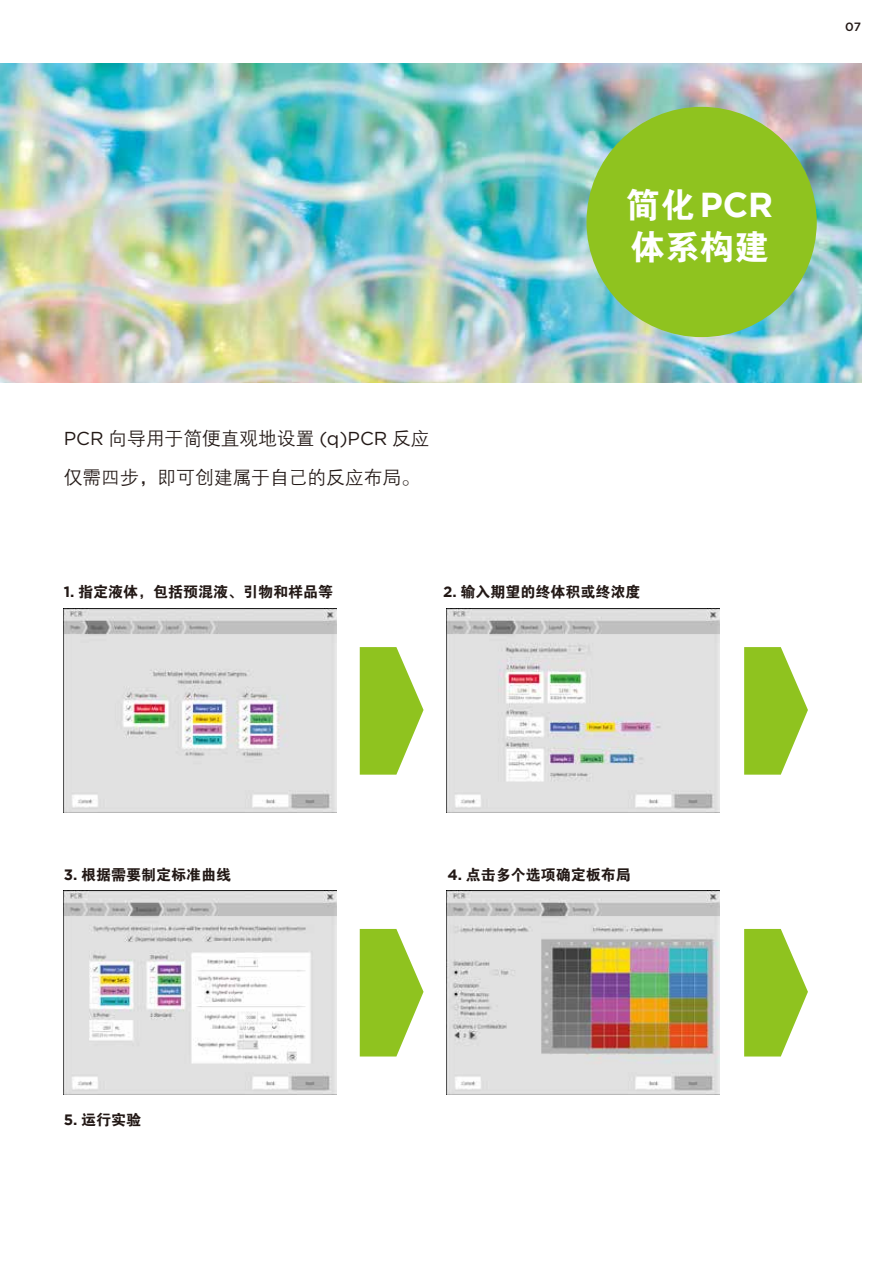
<style>
.page{position:relative;width:893px;height:1263px;background:#fff}
.page>*{position:absolute;margin:0;border:0;box-sizing:border-box;transform-origin:0 0}
.t1{font:700 34.5px "Gotham";color:#fff}
.t2{font:34.5px "FZDHTJW GB1 0";color:#fff}
.t3{font:18.75px/38.5px "FZZDXJW GB1 0";color:#221815}
.t4{font:15px "FZDHTJW GB1 0";color:#221815}
.t5{font:500 12px "Gotham";color:#221815}
.s1{font-family:"FZDHTJW GB1 0";font-weight:400}
.s2{font-family:"Gotham"}
.s3{font-family:"Gotham";font-weight:700}
</style>
<div class="page">
<img style="left:0;top:64px;width:861px;height:319px">
<img style="left:64px;top:609px;width:273px;height:204px">
<img style="left:64px;top:891px;width:273px;height:204px">
<img style="left:446px;top:609px;width:273px;height:204px">
<img style="left:446px;top:891px;width:273px;height:204px">
<div style="left:586px;top:107px;width:231px;height:230px;background:#8fc31f;border-radius:50%"></div>
<svg style="left:360px;top:647px;width:64px;height:128px"></svg>
<svg style="left:744px;top:647px;width:64px;height:128px"></svg>
<svg style="left:360px;top:929px;width:64px;height:127px"></svg>
<svg style="left:744px;top:929px;width:64px;height:127px"></svg>
<h1 class="t1" style="left:626px;top:185px;width:149px"><span class="s1">简化</span>PCR</h1>
<h1 class="t2" style="left:631px;top:228px;width:139px">体系构建</h1>
<p class="t3" style="left:64px;top:420px;width:367px"><span class="s2">PCR</span> 向导用于简便直观地设置 <span class="s2">(q)PCR</span> 反应仅需四步，即可创建属于自己的反应布局。</p>
<p class="t4" style="left:64px;top:583px;width:271px"><span class="s3">1.</span> 指定液体，包括预混液、引物和样品等</p>
<p class="t4" style="left:443px;top:583px;width:199px"><span class="s3">2.</span> 输入期望的终体积或终浓度</p>
<p class="t5" style="left:845px;top:19px;width:18px">07</p>
<p class="t4" style="left:64px;top:866px;width:169px"><span class="s3">3.</span> 根据需要制定标准曲线</p>
<p class="t4" style="left:64px;top:1111px;width:79px"><span class="s3">5.</span> 运行实验</p>
<p class="t4" style="left:448px;top:866px;width:185px"><span class="s3">4.</span> 点击多个选项确定板布局</p>
</div>
